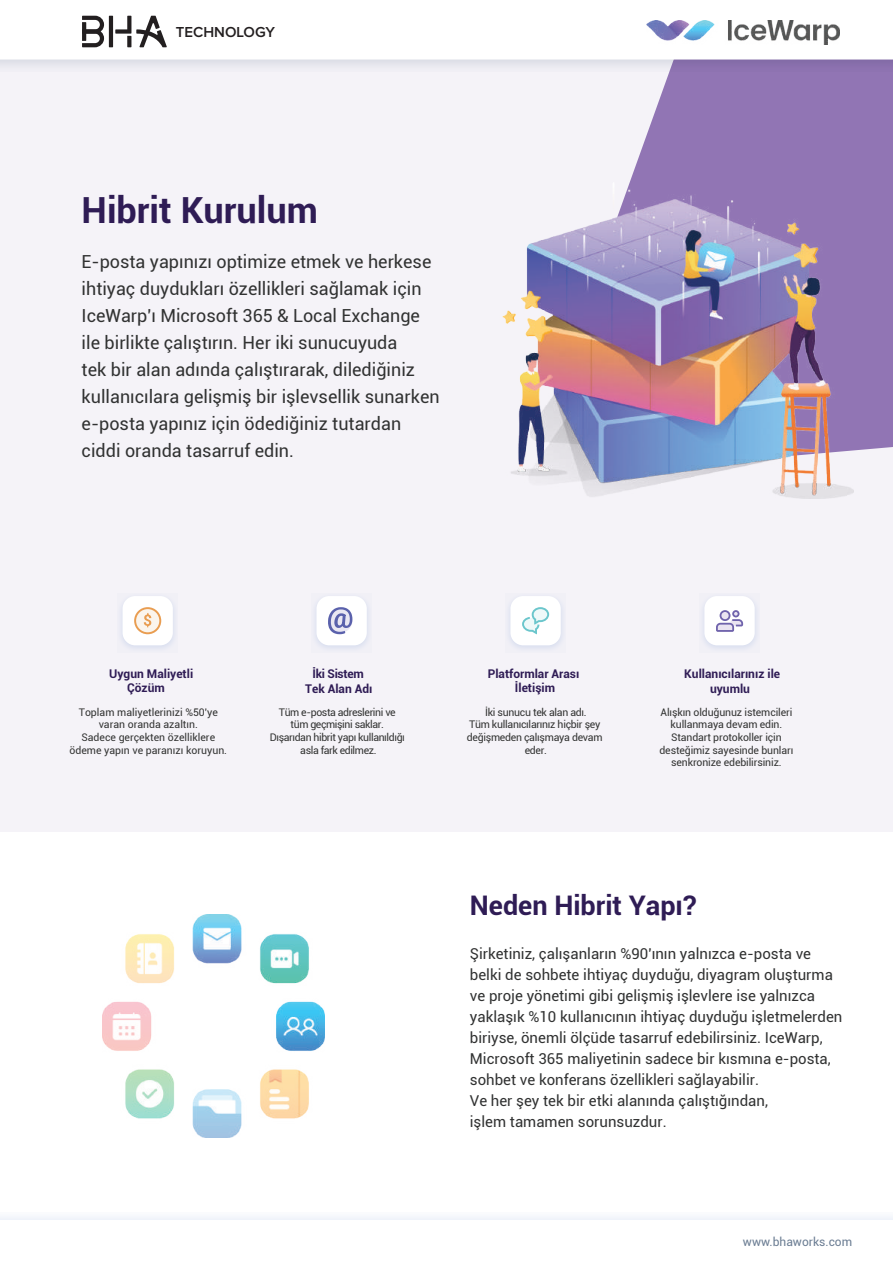
<style>
.page{position:relative;width:893px;height:1263px;background:#fff}
.page>*{position:absolute;margin:0;border:0;box-sizing:border-box;transform-origin:0 0}
.t1{font:700 36px "Roboto";color:#2f1c55}
.t2{font:700 27px "Roboto";color:#2f1c55}
.t3{font:18px/27px "Roboto";color:#313232}
.t4{font:15px/21px "Roboto";color:#313232}
.t5{font:600 15px "Proxima Nova";color:#231f20}
.t6{font:700 12px/14.4px "Roboto";color:#2f1c55;text-align:center}
.t7{font:12px "Roboto";color:#6b7d93}
.t8{font:10.5px/12.6px "Roboto";letter-spacing:-.01em;color:#323332;text-align:center}
.t9{font:10.5px/12.6px "Roboto";letter-spacing:-.035em;color:#323332;text-align:center}
</style>
<div class="page">
<div style="left:0;top:37px;width:893px;height:794px;background:#f5f3f8"></div>
<div style="left:630px;top:71px;width:263px;height:380px;background:#9175b4"></div>
<svg style="left:0;top:60px;width:893px;height:11px;fill:#e4e4eb"></svg>
<div style="left:0;top:0;width:893px;height:60px;background:#fff"></div>
<div style="left:0;top:1212px;width:893px;height:51px;background:#f5f7fc"></div>
<div style="left:0;top:1220px;width:893px;height:43px;background:#fff"></div>
<img style="left:502px;top:182px;width:352px;height:316px">
<div style="left:505px;top:593px;width:61px;height:60px;background:#ecedf5"></div>
<div style="left:510px;top:596px;width:51px;height:49px;background:#fff;border-radius:13px"></div>
<svg style="left:522px;top:607px;width:27px;height:27px"></svg>
<div style="left:311px;top:593px;width:61px;height:60px;background:#ececf5"></div>
<div style="left:316px;top:596px;width:51px;height:49px;background:#fff;border-radius:13px"></div>
<svg style="left:328px;top:607px;width:24px;height:27px"></svg>
<div style="left:699px;top:593px;width:61px;height:60px;background:#ecedf5"></div>
<div style="left:704px;top:596px;width:51px;height:49px;background:#fff;border-radius:13px"></div>
<svg style="left:716px;top:610px;width:27px;height:22px"></svg>
<div style="left:117px;top:593px;width:61px;height:60px;background:#ededf5"></div>
<div style="left:123px;top:596px;width:50px;height:49px;background:#fff;border-radius:13px"></div>
<svg style="left:134px;top:607px;width:27px;height:27px"></svg>
<img style="left:646px;top:20px;width:193px;height:24px">
<img style="left:103px;top:914px;width:222px;height:223px">
<svg style="left:82px;top:16px;width:22px;height:31px"></svg>
<hr style="left:109px;top:16px;width:4px;height:31px;background:#231f20">
<svg style="left:115px;top:16px;width:52px;height:31px"></svg>
<p class="t5" style="left:176px;top:25px;width:101px">TECHNOLOGY</p>
<h1 class="t1" style="left:82px;top:185px;width:238px">Hibrit Kurulum</h1>
<p class="t3" style="left:82px;top:248px;width:360px">E-posta yapınızı optimize etmek ve herkese ihtiyaç duydukları özellikleri sağlamak için IceWarp'ı Microsoft 365 &amp; Local Exchange ile birlikte çalıştırın. Her iki sunucuyuda<br>tek bir alan adında çalıştırarak, dilediğiniz kullanıcılara gelişmiş bir işlevsellik sunarken e-posta yapınız için ödediğiniz tutardan ciddi oranda tasarruf edin.</p>
<p class="t6" style="left:305px;top:666px;width:69px;line-height:15px">İki Sistem<br>Tek Alan Adı</p>
<p class="t6" style="left:684px;top:666px;width:97px;line-height:15px">Kullanıcılarınız ile uyumlu</p>
<p class="t6" style="left:127px;top:666px;width:68px;text-align:left;text-indent:-18px">Uygun Maliyetli<br>Çözüm</p>
<p class="t6" style="left:488px;top:666px;width:93px">Platformlar Arası<br>İletişim</p>
<p class="t8" style="left:69px;top:705px;width:159px">Toplam maliyetlerinizi %50'ye varan oranda azaltın.<br>Sadece gerçekten özelliklere ödeme yapın ve paranızı koruyun.</p>
<p class="t8" style="left:467px;top:705px;width:137px">İki sunucu tek alan adı.<br>Tüm kullanıcılarınız hiçbir şey değişmeden çalışmaya devam eder.</p>
<p class="t9" style="left:270px;top:705px;width:137px">Tüm e-posta adreslerini ve tüm geçmişini saklar.<br>Dışarıdan hibrit yapı kullanıldığı asla fark edilmez.</p>
<p class="t8" style="left:659px;top:705px;width:135px">Alışkın olduğunuz istemcileri kullanmaya devam edin.<br>Standart protokoller için desteğimiz sayesinde bunları senkronize edebilirsiniz.</p>
<h2 class="t2" style="left:470px;top:886px;width:228px">Neden Hibrit Yapı?</h2>
<p class="t4" style="left:470px;top:942px;width:374px">Şirketiniz, çalışanların %90'ının yalnızca e-posta ve belki de sohbete ihtiyaç duyduğu, diyagram oluşturma ve proje yönetimi gibi gelişmiş işlevlere ise yalnızca yaklaşık %10 kullanıcının ihtiyaç duyduğu işletmelerden biriyse, önemli ölçüde tasarruf edebilirsiniz. IceWarp, Microsoft 365 maliyetinin sadece bir kısmına e-posta, sohbet ve konferans özellikleri sağlayabilir.<br>Ve her şey tek bir etki alanında çalıştığından,<br>işlem tamamen sorunsuzdur.</p>
<p class="t7" style="left:743px;top:1234px;width:111px">www.bhaworks.com</p>
</div>
